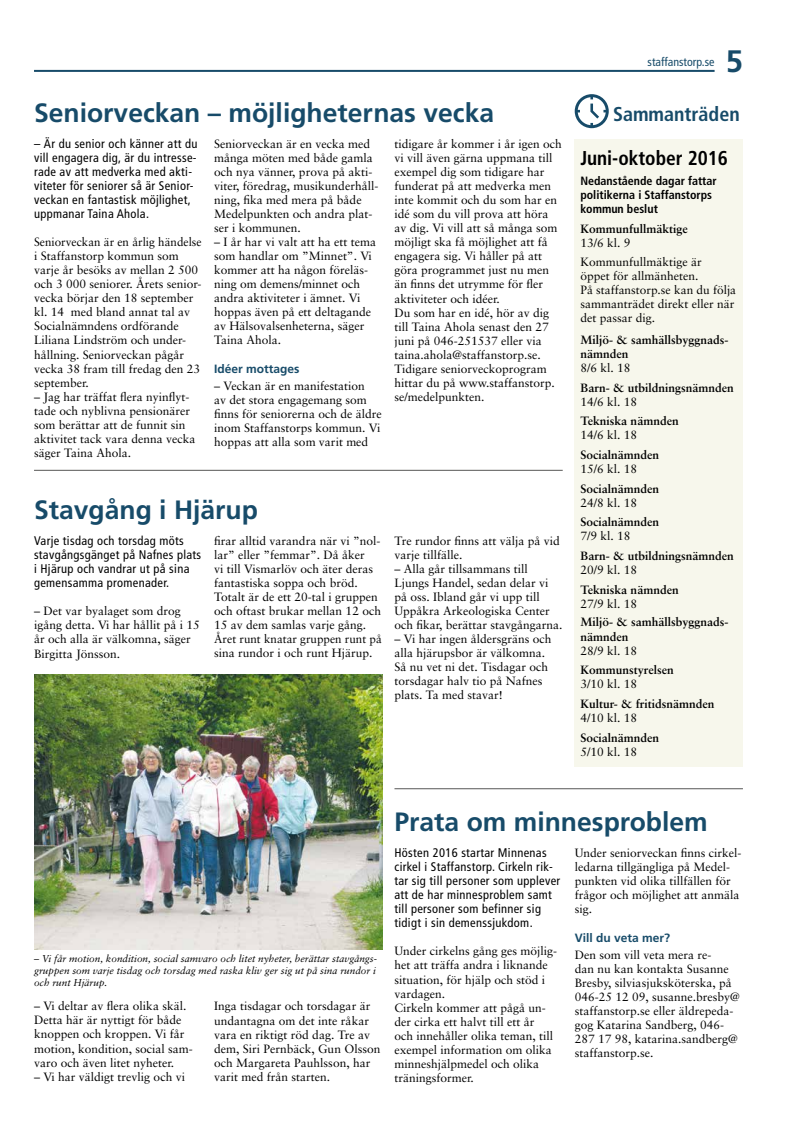
<style>
.page{position:relative;width:794px;height:1126px;background:#fff}
.page>*{position:absolute;margin:0;border:0;box-sizing:border-box;transform-origin:0 0}
.t1{font:700 31px "Frutiger";color:#174b69}
.t2{font:700 26.5px "Frutiger";color:#174b69}
.t3{font:700 condensed 20px "Frutiger";color:#000}
.t4{font:700 condensed 20px "Frutiger";color:#174b69}
.t5{font:condensed 12.5px/14px "Frutiger";letter-spacing:.025em;color:#000}
.t6{font:12px/14px "Sabon";color:#000}
.t7{font:700 12px/14px "Sabon";color:#000}
.t8{font:700 condensed 12px/14px "Frutiger";color:#000}
.t9{font:700 12px "Frutiger";color:#174b69}
.t10{font:condensed 12px "Frutiger";color:#174b69}
.t11{font:italic 10px/12px "Sabon";color:#000}
</style>
<div class="page">
<hr style="left:34px;top:70px;width:680px;height:2px;background:#174b69">
<div style="left:575px;top:139px;width:168px;height:627px;background:#f7f7ec"></div>
<svg style="left:575px;top:94px;width:34px;height:34px"></svg>
<hr style="left:34px;top:470px;width:529px;height:1px;background:#575756">
<img style="left:34px;top:674px;width:348px;height:275px">
<hr style="left:394px;top:788px;width:349px;height:1px;background:#575756">
<h2 class="t2" style="left:34px;top:97px;width:461px">Seniorveckan – möjligheternas vecka</h2>
<p class="t5" style="left:34px;top:137px;width:165px">– Är du senior och känner att du vill engagera dig, är du intresse&shy;rade av att medverka med akti&shy;viteter för seniorer så är Senior&shy;veckan en fantastisk möjlighet, uppmanar Taina Ahola.</p>
<p class="t6" style="left:34px;top:235px;width:169px">Seniorveckan är en årlig händelse i Staffanstorp kommun som varje år besöks av mellan 2 500 och 3 000 seniorer. Årets senior&shy;vecka börjar den 18 september kl. 14 med bland annat tal av<br>Socialnämndens ordförande<br>Liliana Lindström och under&shy;hållning. Seniorveckan pågår vecka 38 fram till fredag den 23 september.</p>
<p class="t6" style="left:34px;top:389px;width:163px">– Jag har träffat flera nyinflyt&shy;tade och nyblivna pensionärer som berättar att de funnit sin aktivitet tack vara denna vecka säger Taina Ahola.</p>
<p class="t6" style="left:214px;top:137px;width:166px">Seniorveckan är en vecka med många möten med både gamla och nya vänner, prova på akti&shy;viter, föredrag, musikunderhåll&shy;ning, fika med mera på både<br>Medelpunkten och andra plat&shy;ser i kommunen.</p>
<p class="t6" style="left:214px;top:235px;width:163px">– I år har vi valt att ha ett tema som handlar om ”Minnet”. Vi kommer att ha någon föreläs&shy;ning om demens/minnet och andra aktiviteter i ämnet. Vi hoppas även på ett deltagande av Hälsovalsenheterna, säger<br>Taina Ahola.</p>
<p class="t9" style="left:214px;top:361px;width:87px">Idéer mottages</p>
<p class="t6" style="left:214px;top:378px;width:169px">– Veckan är en manifestation<br>av det stora engagemang som finns för seniorerna och de äldre inom Staffanstorps kommun. Vi hoppas att alla som varit med</p>
<p class="t6" style="left:394px;top:137px;width:169px">tidigare år kommer i år igen och vi vill även gärna uppmana till exempel dig som tidigare har funderat på att medverka men inte kommit och du som har en idé som du vill prova att höra av dig. Vi vill att så många som möjligt ska få möjlighet att få engagera sig. Vi håller på att göra programmet just nu men än finns det utrymme för fler aktiviteter och idéer.<br>Du som har en idé, hör av dig till Taina Ahola senast den 27 juni på 046-251537 eller via taina.ahola@staffanstorp.se.<br>Tidigare seniorveckoprogram hittar du på www.staffanstorp. se/medelpunkten.</p>
<h2 class="t2" style="left:34px;top:494px;width:225px">Stavgång i Hjärup</h2>
<p class="t5" style="left:34px;top:534px;width:169px">Varje tisdag och torsdag möts stavgångsgänget på Nafnes plats i Hjärup och vandrar ut på sina gemensamma promenader.</p>
<p class="t6" style="left:34px;top:604px;width:167px">– Det var byalaget som drog igång detta. Vi har hållit på i 15 år och alla är välkomna, säger<br>Birgitta Jönsson.</p>
<p class="t6" style="left:214px;top:534px;width:169px">firar alltid varandra när vi ”nol&shy;lar” eller ”femmar”. Då åker<br>vi till Vismarlöv och äter deras fantastiska soppa och bröd.<br>Totalt är de ett 20-tal i gruppen och oftast brukar mellan 12 och<br>15 av dem samlas varje gång.<br>Året runt knatar gruppen runt på sina rundor i och runt Hjärup.</p>
<p class="t6" style="left:394px;top:534px;width:167px">Tre rundor finns att välja på vid varje tillfälle.</p>
<p class="t6" style="left:394px;top:562px;width:170px">– Alla går tillsammans till<br>Ljungs Handel, sedan delar vi på oss. Ibland går vi upp till<br>Uppåkra Arkeologiska Center och fikar, berättar stavgångarna.</p>
<p class="t6" style="left:394px;top:632px;width:158px">– Vi har ingen åldersgräns och alla hjärupsbor är välkomna.<br>Så nu vet ni det. Tisdagar och torsdagar halv tio på Nafnes plats. Ta med stavar!</p>
<p class="t10" style="left:647px;top:55px;width:68px">staffanstorp.se</p>
<h1 class="t1" style="left:725px;top:43px;width:19px">5</h1>
<h3 class="t4" style="left:613px;top:102px;width:128px">Sammanträden</h3>
<h3 class="t3" style="left:580px;top:146px;width:149px">Juni-oktober 2016</h3>
<p class="t8" style="left:580px;top:174px;width:138px">Nedanstående dagar fattar politikerna i Staffanstorps kommun beslut</p>
<p class="t7" style="left:580px;top:221px;width:109px">Kommunfullmäktige</p>
<p class="t6" style="left:580px;top:232px;width:123px;line-height:19.7px">13/6 kl. 9<br>Kommunfullmäktige är</p>
<p class="t6" style="left:580px;top:269px;width:157px">öppet för allmänheten.<br>På staffanstorp.se kan du följa sammanträdet direkt eller när det passar dig.</p>
<p class="t7" style="left:580px;top:332px;width:150px">Miljö- &amp; samhällsbyggnads&shy;nämnden</p>
<p class="t6" style="left:580px;top:360px;width:52px">8/6 kl. 18</p>
<p class="t7" style="left:580px;top:380px;width:155px">Barn- &amp; utbildningsnämnden</p>
<p class="t6" style="left:580px;top:394px;width:58px">14/6 kl. 18</p>
<p class="t7" style="left:580px;top:414px;width:100px">Tekniska nämnden</p>
<p class="t6" style="left:580px;top:428px;width:58px">14/6 kl. 18</p>
<p class="t7" style="left:580px;top:447px;width:80px">Socialnämnden</p>
<p class="t6" style="left:580px;top:461px;width:58px">15/6 kl. 18</p>
<p class="t7" style="left:580px;top:481px;width:80px">Socialnämnden</p>
<p class="t6" style="left:580px;top:495px;width:58px">24/8 kl. 18</p>
<p class="t7" style="left:580px;top:515px;width:80px">Socialnämnden</p>
<p class="t6" style="left:580px;top:529px;width:52px">7/9 kl. 18</p>
<p class="t7" style="left:580px;top:548px;width:155px">Barn- &amp; utbildningsnämnden</p>
<p class="t6" style="left:580px;top:562px;width:58px">20/9 kl. 18</p>
<p class="t7" style="left:580px;top:582px;width:100px">Tekniska nämnden</p>
<p class="t6" style="left:580px;top:596px;width:58px">27/9 kl. 18</p>
<p class="t7" style="left:580px;top:615px;width:150px">Miljö- &amp; samhällsbyggnads&shy;nämnden</p>
<p class="t6" style="left:580px;top:643px;width:58px">28/9 kl. 18</p>
<p class="t7" style="left:580px;top:662px;width:95px">Kommunstyrelsen</p>
<p class="t6" style="left:580px;top:677px;width:58px">3/10 kl. 18</p>
<p class="t7" style="left:580px;top:696px;width:136px">Kultur- &amp; fritidsnämnden</p>
<p class="t6" style="left:580px;top:710px;width:58px">4/10 kl. 18</p>
<p class="t7" style="left:580px;top:730px;width:80px">Socialnämnden</p>
<p class="t6" style="left:580px;top:744px;width:58px">5/10 kl. 18</p>
<p class="t11" style="left:34px;top:952px;width:345px">– Vi får motion, kondition, social samvaro och litet nyheter, berättar stavgångs&shy;gruppen som varje tisdag och torsdag med raska kliv ger sig ut på sina rundor i och runt Hjärup.</p>
<p class="t6" style="left:34px;top:999px;width:160px">– Vi deltar av flera olika skäl.<br>Detta här är nyttigt för både knoppen och kroppen. Vi får motion, kondition, social sam&shy;varo och även litet nyheter.</p>
<p class="t6" style="left:34px;top:1069px;width:152px">– Vi har väldigt trevlig och vi</p>
<p class="t6" style="left:214px;top:999px;width:168px">Inga tisdagar och torsdagar är undantagna om det inte råkar vara en riktigt röd dag. Tre av dem, Siri Pernbäck, Gun Olsson och Margareta Pauhlsson, har varit med från starten.</p>
<h2 class="t2" style="left:394px;top:806px;width:315px">Prata om minnesproblem</h2>
<p class="t5" style="left:394px;top:846px;width:167px">Hösten 2016 startar Minnenas cirkel i Staffanstorp. Cirkeln rik&shy;tar sig till personer som upplever att de har minnesproblem samt till personer som befinner sig tidigt i sin demenssjukdom.</p>
<p class="t6" style="left:394px;top:944px;width:164px">Under cirkelns gång ges möjlig&shy;het att träffa andra i liknande situation, för hjälp och stöd i vardagen.<br>Cirkeln kommer att pågå un&shy;der cirka ett halvt till ett år<br>och innehåller olika teman, till exempel information om olika minneshjälpmedel och olika träningsformer.</p>
<p class="t6" style="left:575px;top:846px;width:168px">Under seniorveckan finns cirkel&shy;ledarna tillgängliga på Medel&shy;punkten vid olika tillfällen för frågor och möjlighet att anmäla sig.</p>
<p class="t9" style="left:575px;top:930px;width:97px">Vill du veta mer?</p>
<p class="t6" style="left:575px;top:947px;width:167px">Den som vill veta mera re-<br>dan nu kan kontakta Susanne<br>Bresby, silviasjuksköterska, på<br>046-25 12 09, susanne.bresby@ staffanstorp.se eller äldrepeda&shy;gog Katarina Sandberg, 046-<br>287 17 98, katarina.sandberg@ staffanstorp.se.</p>
</div>
